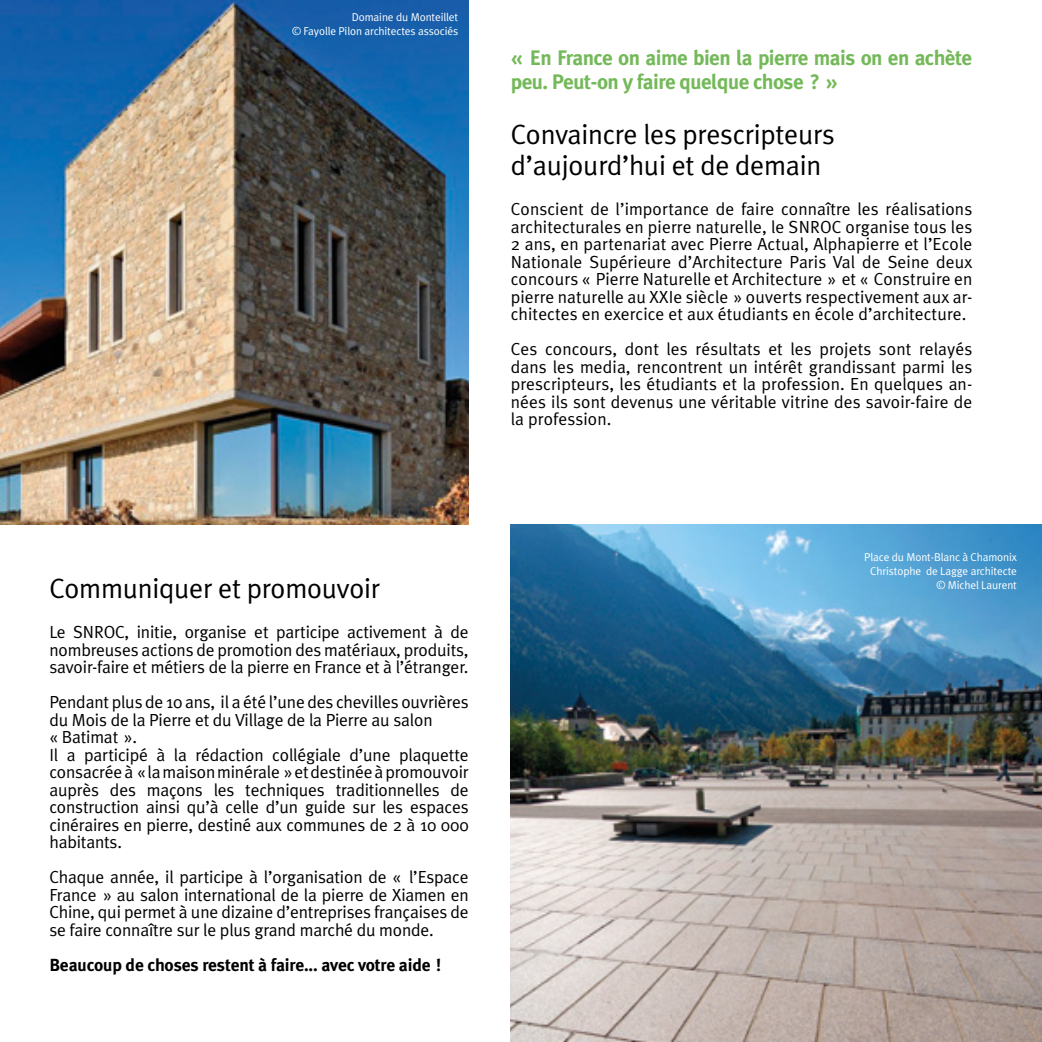
<style>
.page{position:relative;width:1042px;height:1042px;background:#fff}
.page>*{position:absolute;margin:0;border:0;box-sizing:border-box;transform-origin:0 0}
.t1{font:28px/31.5px "Meta Plus Normal";letter-spacing:-.01em;color:#000}
.t2{font:700 21px/24.5px "Meta Plus";letter-spacing:-.025em;color:#74b959}
.t3{font:17.5px/17.5px "Meta Plus Normal";letter-spacing:-.01em;color:#000;text-align:justify}
.t4{font:700 17.5px "Meta Plus";letter-spacing:-.01em;color:#000}
.t5{font:11.38px/14px "Meta Plus Normal";letter-spacing:-.01em;color:#fff;text-align:right}
</style>
<div class="page">
<img style="left:0;top:0;width:469px;height:525px">
<img style="left:511px;top:525px;width:531px;height:517px">
<p class="t5" style="left:292px;top:10px;width:168px">Domaine du Monteillet<br>© Fayolle Pilon architectes associés</p>
<p class="t2" style="left:511px;top:45px;width:463px">« En France on aime bien la pierre mais on en achète peu. Peut-on y faire quelque chose ? »</p>
<h1 class="t1" style="left:511px;top:118px;width:326px">Convaincre les prescripteurs d’aujourd’hui et de demain</h1>
<p class="t3" style="left:511px;top:200px;width:463px">Conscient de l’importance de faire connaître les réalisations architecturales en pierre naturelle, le SNROC organise tous les 2 ans, en partenariat avec Pierre Actual, Alphapierre et l’Ecole Nationale Supérieure d’Architecture Paris Val de Seine deux concours « Pierre Naturelle et Architecture » et « Construire en pierre naturelle au XXIe siècle » ouverts respectivement aux ar&shy;chitectes en exercice et aux étudiants en école d’architecture.</p>
<p class="t3" style="left:511px;top:340px;width:463px">Ces concours, dont les résultats et les projets sont relayés dans les media, rencontrent un intérêt grandissant parmi les prescripteurs, les étudiants et la profession. En quelques an&shy;nées ils sont devenus une véritable vitrine des savoir-faire de la profession.</p>
<h1 class="t1" style="left:49px;top:572px;width:332px">Communiquer et promouvoir</h1>
<p class="t3" style="left:49px;top:623px;width:421px">Le SNROC, initie, organise et participe activement à de nombreuses actions de promotion des matériaux, produits, savoir-faire et métiers de la pierre en France et à l’étranger.</p>
<p class="t3" style="left:49px;top:693px;width:421px;text-align:left">Pendant plus de 10 ans, il a été l’une des chevilles ouvrières du Mois de la Pierre et du Village de la Pierre au salon<br>« Batimat ».<br>Il a participé à la rédaction collégiale d’une plaquette consacrée à « la maison minérale » et destinée à promouvoir auprès des maçons les techniques traditionnelles de construction ainsi qu’à celle d’un guide sur les espaces cinéraires en pierre, destiné aux communes de 2 à 10 000 habitants.</p>
<p class="t3" style="left:49px;top:868px;width:421px">Chaque année, il participe à l’organisation de « l’Espace France » au salon international de la pierre de Xiamen en Chine, qui permet à une dizaine d’entreprises françaises de se faire connaître sur le plus grand marché du monde.</p>
<p class="t4" style="left:49px;top:955px;width:393px">Beaucoup de choses restent à faire... avec votre aide !</p>
<p class="t5" style="left:864px;top:550px;width:154px">Place du Mont-Blanc à Chamonix<br>Christophe de Lagge architecte © Michel Laurent</p>
</div>
